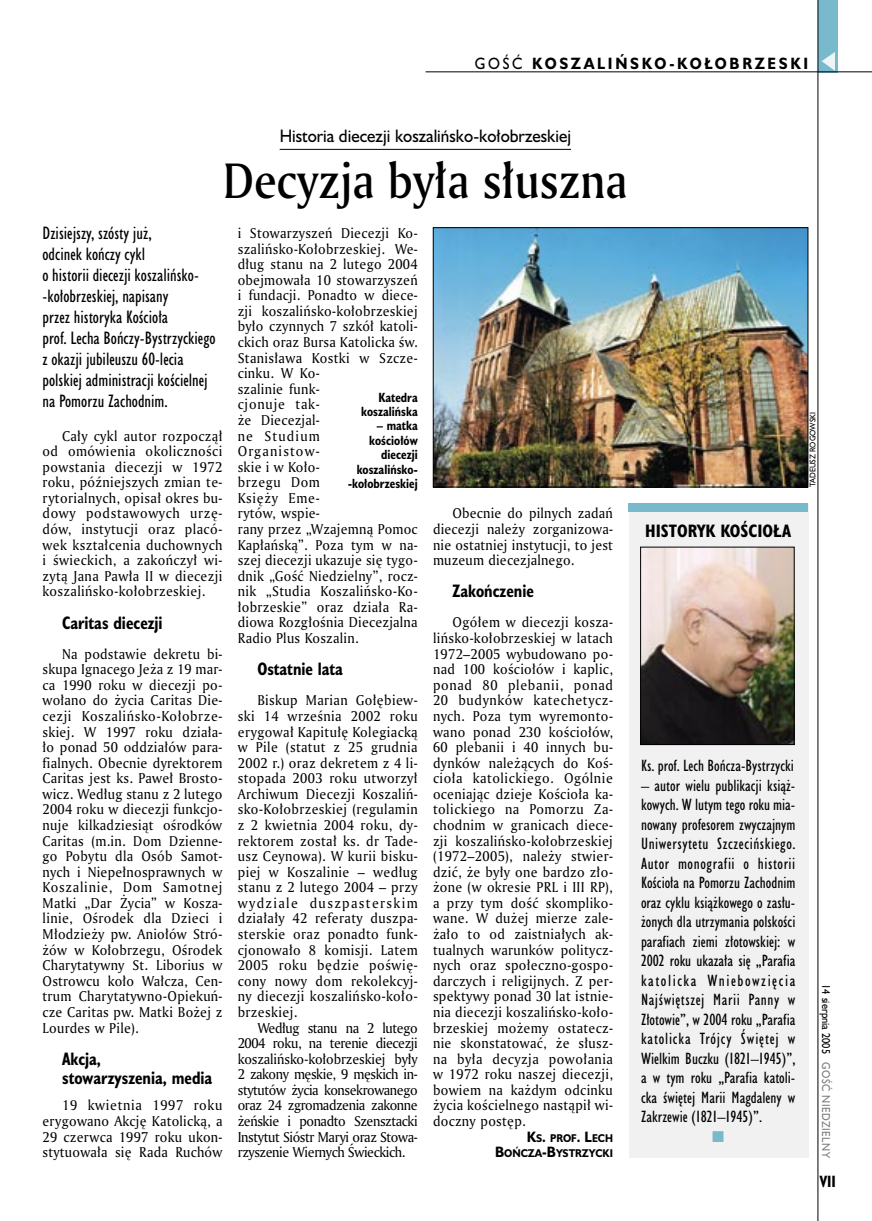
<style>
.page{position:relative;width:872px;height:1221px;background:#fff}
.page>*{position:absolute;margin:0;border:0;box-sizing:border-box;transform-origin:0 0}
._05a_tytyl_AmMd_32_pt{font:48px "Amerigo Md PL";color:#000;scale:.9 1}
._06-4_lead_lokal_HuCn_11_pt{font:16.5px/21px "Humanst 521 Cn PL";color:#000}
._04_srodtytul_HuCB_11_pt{font:700 16.5px/19.5px "Humanst 521 Cn PL";color:#000;scale:.94 1}
._04-3_nadtytul_lokal{font:16.5px "Humanst 521 PL";color:#000;scale:.94 1}
._04-2_tytul_ramki{font:700 16.5px "Humanst 521 Cn PL";color:#000}
._03-2_body_do_ramki{font:15px/19.5px "Humanst 521 Cn PL";color:#000;text-align:justify}
._15b_temat_prawo{font:700 15px "Humanst 521 PL";letter-spacing:.2em;color:#000;scale:.9 1}
._17_pagina_prawa{font:700 15px "Humanst 521 Cn PL";color:#000;scale:.94 1}
._01_body_tekst{font:13.8px/15.6px "Amerigo PL";letter-spacing:.02em;color:#000;text-align:justify;scale:.94 1}
._09_podpis_zdjecia_HuCnB{font:700 12.3px/14.4px "Humanst 521 Cn PL";color:#000;text-align:right;scale:.94 1}
._19a_data_prawa_GOSC{font:10.5px "Humanst 521 PL";letter-spacing:.05em;color:#7c7c7c;scale:.9 1}
._19_data_prawa{font:10.5px "Humanst 521 PL";color:#000;scale:.9 1}
._12a_autor_na_koncu_HuBd{font:700 10.35px/15.6px "Humanst 521 PL";color:#000;text-align:right;scale:.9 1}
._09a_autor_zdjecia_Hu_5_pt{font:7.5px "Humanst 521 PL";color:#000;scale:.94 1}
.s1{font-weight:400}
.s2{font-size:13.8px}
</style>
<div class="page">
<div style="left:818px;top:0;width:19px;height:72px;background:#78b9cc"></div>
<hr style="left:817px;top:0;width:1px;height:1220px;background:#000">
<svg style="left:821px;top:52px;width:14px;height:19px"></svg>
<hr style="left:425px;top:72px;width:447px;height:1px;background:#000">
<hr style="left:280px;top:149px;width:291px;height:1px;background:#000">
<div style="left:628px;top:503px;width:180px;height:654px;background:#f1f1f1"></div>
<div style="left:628px;top:503px;width:180px;height:8px;background:#78b9cc"></div>
<img style="left:435px;top:229px;width:371px;height:256px">
<div style="left:433px;top:227px;width:375px;height:260px;border:1px solid #000"></div>
<img style="left:642px;top:549px;width:150px;height:193px">
<div style="left:640px;top:547px;width:154px;height:197px;border:1px solid #000"></div>
<p class="_15b_temat_prawo" style="left:475px;top:53px;width:372px"><span class="s1">GOŚĆ</span> KOSZALIŃSKO-KOŁOBRZESKI</p>
<p class="_04-3_nadtytul_lokal" style="left:280px;top:125px;width:311px">Historia diecezji koszalińsko-kołobrzeskiej</p>
<p class="_05a_tytyl_AmMd_32_pt" style="left:223px;top:149px;width:451px">Decyzja była słuszna</p>
<p class="_06-4_lead_lokal_HuCn_11_pt" style="left:43px;top:223px;width:175px">Dzisiejszy, szósty już,<br>odcinek kończy cykl<br>o historii diecezji koszalińsko--kołobrzeskiej, napisany<br>przez historyka Kościoła<br>prof. Lecha Bończy-Bystrzyckiego z okazji jubileuszu 60-lecia polskiej administracji kościelnej na Pomorzu Zachodnim.</p>
<p class="_01_body_tekst" style="left:43px;top:427px;width:193px;text-indent:20px">Cały cykl autor rozpoczął od omówienia okoliczności powstania diecezji w 1972 roku, późniejszych zmian te&shy;rytorialnych, opisał okres bu&shy;dowy podstawowych urzę&shy;dów, instytucji oraz placó&shy;wek kształcenia duchownych i świeckich, a zakończył wi&shy;zytą Jana Pawła II w diecezji koszalińsko-kołobrzeskiej.</p>
<p class="_04_srodtytul_HuCB_11_pt" style="left:62px;top:612px;width:108px">Caritas diecezji</p>
<p class="_01_body_tekst" style="left:43px;top:645px;width:193px;text-indent:20px">Na podstawie dekretu bi&shy;skupa Ignacego Jeża z 19 mar&shy;ca 1990 roku w diecezji po&shy;wołano do życia Caritas Die&shy;cezji Koszalińsko-Kołobrze&shy;skiej. W 1997 roku działa&shy;ło ponad 50 oddziałów para&shy;fialnych. Obecnie dyrektorem Caritas jest ks. Paweł Brosto&shy;wicz. Według stanu z 2 lutego 2004 roku w diecezji funkcjo&shy;nuje kilkadziesiąt ośrodków Caritas (m.in. Dom Dzienne&shy;go Pobytu dla Osób Samot&shy;nych i Niepełnosprawnych w Koszalinie, Dom Samotnej Matki „Dar Życia” w Kosza&shy;linie, Ośrodek dla Dzieci i Młodzieży pw. Aniołów Stró&shy;żów w Kołobrzegu, Ośrodek Charytatywny St. Liborius w Ostrowcu koło Wałcza, Cen&shy;trum Charytatywno-Opiekuń&shy;cze Caritas pw. Matki Bożej z Lourdes w Pile).</p>
<p class="_04_srodtytul_HuCB_11_pt" style="left:62px;top:1048px;width:161px">Akcja,<br>stowarzyszenia, media</p>
<p class="_01_body_tekst" style="left:43px;top:1097px;width:193px;text-indent:20px">19 kwietnia 1997 roku erygowano Akcję Katolicką, a 29 czerwca 1997 roku ukon&shy;stytuowała się Rada Ruchów</p>
<p class="_01_body_tekst" style="left:238px;top:225px;width:193px;text-align:left">i Stowarzyszeń Diecezji Ko&shy;szalińsko-Kołobrzeskiej. We&shy;dług stanu na 2 lutego 2004 obejmowała 10 stowarzyszeń i fundacji. Ponadto w diece&shy;zji koszalińsko-kołobrzeskiej było czynnych 7 szkół katoli&shy;ckich oraz Bursa Katolicka św.<br>Stanisława Kostki w Szcze&shy;cinku. W Ko-<br>szalinie funk-<br>cjonuje tak-<br>że Diecezjal-<br>ne Studium<br>Organistow-<br>skie i w Koło-<br>brzegu Dom<br>Księży Eme-<br>rytów, wspie-<br>rany przez „Wzajemną Pomoc<br>Kapłańską”. Poza tym w na&shy;szej diecezji ukazuje się tygo&shy;dnik „Gość Niedzielny”, rocz&shy;nik „Studia Koszalińsko-Ko&shy;łobrzeskie” oraz działa Ra&shy;diowa Rozgłośnia Diecezjalna<br>Radio Plus Koszalin.</p>
<p class="_04_srodtytul_HuCB_11_pt" style="left:257px;top:659px;width:93px">Ostatnie lata</p>
<p class="_01_body_tekst" style="left:238px;top:692px;width:193px;text-indent:20px">Biskup Marian Gołębiew&shy;ski 14 września 2002 roku erygował Kapitułę Kolegiacką w Pile (statut z 25 grudnia 2002 r.) oraz dekretem z 4 li&shy;stopada 2003 roku utworzył Archiwum Diecezji Koszaliń&shy;sko-Kołobrzeskiej (regulamin z 2 kwietnia 2004 roku, dy&shy;rektorem został ks. dr Tade&shy;usz Ceynowa). W kurii bisku&shy;piej w Koszalinie – według stanu z 2 lutego 2004 – przy wydziale duszpasterskim działały 42 referaty duszpa&shy;sterskie oraz ponadto funk&shy;cjonowało 8 komisji. Latem 2005 roku będzie poświę&shy;cony nowy dom rekolekcyj&shy;ny diecezji koszalińsko-koło&shy;brzeskiej.</p>
<p class="_01_body_tekst" style="left:238px;top:1019px;width:193px;text-indent:20px">Według stanu na 2 lutego 2004 roku, na terenie diecezji koszalińsko-kołobrzeskiej były 2 zakony męskie, 9 męskich in&shy;stytutów życia konsekrowanego oraz 24 zgromadzenia zakonne żeńskie i ponadto Szensztacki Instytut Sióstr Maryi oraz Stowa&shy;rzyszenie Wiernych Świeckich.</p>
<p class="_09_podpis_zdjecia_HuCnB" style="left:361px;top:389px;width:62px">Katedra koszalińska</p>
<p class="_09_podpis_zdjecia_HuCnB" style="left:348px;top:418px;width:75px">– matka kościołów diecezji koszalińsko--kołobrzeskiej</p>
<p class="_09a_autor_zdjecia_Hu_5_pt" style="left:807px;top:487px;width:81px;rotate:-90deg">TADEUSZ ROGOWSKI</p>
<p class="_01_body_tekst" style="left:433px;top:505px;width:193px;text-indent:20px">Obecnie do pilnych zadań diecezji należy zorganizowa&shy;nie ostatniej instytucji, to jest muzeum diecezjalnego.</p>
<p class="_04_srodtytul_HuCB_11_pt" style="left:452px;top:581px;width:88px">Zakończenie</p>
<p class="_01_body_tekst" style="left:433px;top:614px;width:193px;text-indent:20px">Ogółem w diecezji kosza&shy;lińsko-kołobrzeskiej w latach 1972–2005 wybudowano po&shy;nad 100 kościołów i kaplic, ponad 80 plebanii, ponad 20 budynków katechetycz&shy;nych. Poza tym wyremonto&shy;wano ponad 230 kościołów, 60 plebanii i 40 innych bu&shy;dynków należących do Koś&shy;cioła katolickiego. Ogólnie oceniając dzieje Kościoła ka&shy;tolickiego na Pomorzu Za&shy;chodnim w granicach diece&shy;zji koszalińsko-kołobrzeskiej (1972–2005), należy stwier&shy;dzić, że były one bardzo zło&shy;żone (w okresie PRL i III RP), a przy tym dość skompliko&shy;wane. W dużej mierze zale&shy;żało to od zaistniałych ak&shy;tualnych warunków politycz&shy;nych oraz społeczno-gospo&shy;darczych i religijnych. Z per&shy;spektywy ponad 30 lat istnie&shy;nia diecezji koszalińsko-koło&shy;brzeskiej możemy ostatecz&shy;nie skonstatować, że słusz&shy;na była decyzja powołania w 1972 roku naszej diecezji, bowiem na każdym odcinku życia kościelnego nastąpił wi&shy;doczny postęp.</p>
<p class="_12a_autor_na_koncu_HuBd" style="left:495px;top:1129px;width:132px"><span class="s2">K</span>S<span class="s2">.</span> PROF<span class="s2">. L</span>ECH<br><span class="s2">B</span>OŃCZA<span class="s2">-B</span>YSTRZYCKI</p>
<p class="_04-2_tytul_ramki" style="left:645px;top:519px;width:147px">HISTORYK KOŚCIOŁA</p>
<p class="_03-2_body_do_ramki" style="left:641px;top:755px;width:154px">Ks. prof. Lech Bończa-Bystrzycki</p>
<p class="_03-2_body_do_ramki" style="left:641px;top:775px;width:156px">– autor wielu publikacji książ&shy;kowych. W lutym tego roku mia&shy;nowany profesorem zwyczajnym Uniwersytetu Szczecińskiego.<br>Autor monografii o historii Kościoła na Pomorzu Zachodnim oraz cyklu książkowego o zasłu&shy;żonych dla utrzymania polskości parafiach ziemi złotowskiej: w 2002 roku ukazała się „Parafia katolicka Wniebowzięcia Najświętszej Marii Panny w Złotowie”, w 2004 roku „Parafia katolicka Trójcy Świętej w Wielkim Buczku (1821–1945)”, a w tym roku „Parafia katoli&shy;cka świętej Marii Magdaleny w Zakrzewie (1821–1945)”.</p>
<p class="_19_data_prawa" style="left:833px;top:984px;width:79px;rotate:90deg">14 sierpnia 2005</p>
<p class="_19a_data_prawa_GOSC" style="left:833px;top:1062px;width:108px;rotate:90deg">GOŚĆ NIEDZIELNY</p>
<p class="_17_pagina_prawa" style="left:819px;top:1171px;width:19px">VII</p>
</div>
